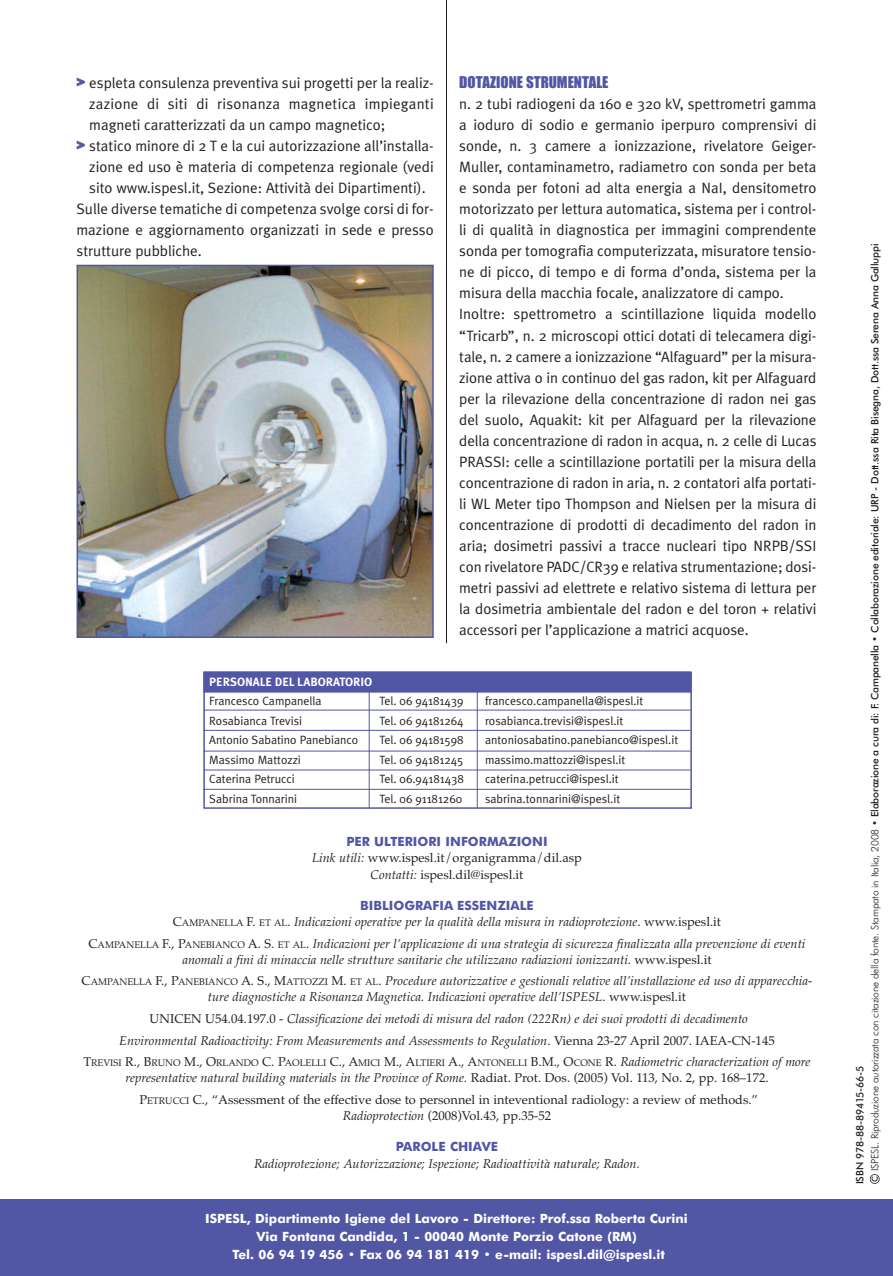
<style>
.page{position:relative;width:893px;height:1276px;background:#fff}
.page>*{position:absolute;margin:0;border:0;box-sizing:border-box;transform-origin:0 0}
.t1{font:15px/21px "Meta Plus Normal";color:#231f20}
.t2{font:15px "Impact";color:#5257a5}
.t3{font:italic 12.75px/21.8px "Palatino";color:#231f20;text-align:center}
.t4{font:12.75px/16.5px "Palatino";color:#231f20;text-align:center}
.t5{font:700 12.75px/18px "Futura BT";color:#fff;text-align:center}
.t6{font:700 12.75px "Futura BT";color:#5257a5}
.t7{font:12px "Meta Plus Normal";color:#231f20}
.t8{font:700 12px "Meta Plus";color:#fff}
.t9{font:500 10.2px/15px "Futura BT";letter-spacing:-.02em;color:#231f20}
.t10{font:9.6px "Palatino";color:#231f20}
.t11{font:500 8.25px "Futura BT";color:#231f20}
.s1{font-family:"Impact";color:#5257a5}
.s2{font-style:italic}
.s3{font-style:normal}
.s4{font-style:normal;font-size:9.6px}
.s5{font-size:12.75px}
.s6{font-style:italic;font-size:12.75px}
.s7{font-size:9.6px}
.s8{font-weight:300}
</style>
<div class="page">
<hr style="left:446px;top:0;width:1px;height:643px;background:#231f20">
<div style="left:0;top:1199px;width:893px;height:77px;background:#5257a5"></div>
<div style="left:870px;top:1174px;width:10px;height:9px;border:2px solid #231f20;border-radius:50%"></div>
<img style="left:80px;top:268px;width:351px;height:367px">
<div style="left:77px;top:265px;width:357px;height:373px;border:2px solid #5257a5"></div>
<div style="left:203px;top:672px;width:489px;height:137px;border:2px solid #5257a5"></div>
<div style="left:205px;top:673px;width:485px;height:18px;background:#5257a5"></div>
<div style="left:203px;top:671px;width:488px;height:21px;border:2px solid #5257a5"></div>
<hr style="left:203px;top:710px;width:488px;height:1px;background:#5257a5">
<hr style="left:203px;top:730px;width:488px;height:1px;background:#5257a5">
<hr style="left:203px;top:750px;width:488px;height:1px;background:#5257a5">
<hr style="left:203px;top:769px;width:488px;height:1px;background:#5257a5">
<hr style="left:203px;top:789px;width:488px;height:1px;background:#5257a5">
<hr style="left:369px;top:689px;width:1px;height:119px;background:#5257a5">
<hr style="left:477px;top:690px;width:1px;height:118px;background:#5257a5">
<p class="t1" style="left:77px;top:73px;width:358px"><span class="s1">&gt;</span> espleta consulenza preventiva sui progetti per la realiz-</p>
<p class="t1" style="left:89px;top:94px;width:346px">zazione di siti di risonanza magnetica impieganti</p>
<p class="t1" style="left:89px;top:115px;width:298px">magneti caratterizzati da un campo magnetico;</p>
<p class="t1" style="left:77px;top:136px;width:358px"><span class="s1">&gt;</span> statico minore di 2 T e la cui autorizzazione all’installa-</p>
<p class="t1" style="left:89px;top:157px;width:346px">zione ed uso è materia di competenza regionale (vedi</p>
<p class="t1" style="left:89px;top:178px;width:338px">sito www.ispesl.it, Sezione: Attività dei Dipartimenti).</p>
<p class="t1" style="left:77px;top:199px;width:359px">Sulle diverse tematiche di competenza svolge corsi di for-</p>
<p class="t1" style="left:77px;top:220px;width:359px">mazione e aggiornamento organizzati in sede e presso</p>
<p class="t1" style="left:77px;top:241px;width:127px">strutture pubbliche.</p>
<p class="t2" style="left:459px;top:74px;width:151px">DOTAZIONE STRUMENTALE</p>
<p class="t1" style="left:459px;top:94px;width:359px">n. 2 tubi radiogeni da 160 e 320 kV, spettrometri gamma a ioduro di sodio e germanio iperpuro comprensivi di sonde, n. 3 camere a ionizzazione, rivelatore Geiger-Muller, contaminametro, radiametro con sonda per beta e sonda per fotoni ad alta energia a NaI, densitometro motorizzato per lettura automatica, sistema per i control&shy;li di qualità in diagnostica per immagini comprendente sonda per tomografia computerizzata, misuratore tensio&shy;ne di picco, di tempo e di forma d’onda, sistema per la misura della macchia focale, analizzatore di campo.<br>Inoltre: spettrometro a scintillazione liquida modello “Tricarb”, n. 2 microscopi ottici dotati di telecamera digi&shy;tale, n. 2 camere a ionizzazione “Alfaguard” per la misura&shy;zione attiva o in continuo del gas radon, kit per Alfaguard per la rilevazione della concentrazione di radon nei gas del suolo, Aquakit: kit per Alfaguard per la rilevazione della concentrazione di radon in acqua, n. 2 celle di Lucas PRASSI: celle a scintillazione portatili per la misura della concentrazione di radon in aria, n. 2 contatori alfa portati&shy;li WL Meter tipo Thompson and Nielsen per la misura di concentrazione di prodotti di decadimento del radon in aria; dosimetri passivi a tracce nucleari tipo NRPB/SSI con rivelatore PADC/CR39 e relativa strumentazione; dosi&shy;metri passivi ad elettrete e relativo sistema di lettura per la dosimetria ambientale del radon e del toron + relativi accessori per l’applicazione a matrici acquose.</p>
<p class="t8" style="left:209px;top:674px;width:164px">PERSONALE DEL LABORATORIO</p>
<p class="t7" style="left:209px;top:694px;width:114px">Francesco Campanella</p>
<p class="t7" style="left:379px;top:694px;width:86px">Tel. 06 94181439</p>
<p class="t7" style="left:485px;top:694px;width:160px">francesco.campanella@ispesl.it</p>
<p class="t7" style="left:209px;top:713px;width:94px">Rosabianca Trevisi</p>
<p class="t7" style="left:379px;top:713px;width:86px">Tel. 06 94181264</p>
<p class="t7" style="left:485px;top:713px;width:140px">rosabianca.trevisi@ispesl.it</p>
<p class="t7" style="left:209px;top:733px;width:151px">Antonio Sabatino Panebianco</p>
<p class="t7" style="left:379px;top:733px;width:86px">Tel. 06 94181598</p>
<p class="t7" style="left:485px;top:733px;width:195px">antoniosabatino.panebianco@ispesl.it</p>
<p class="t7" style="left:209px;top:752px;width:93px">Massimo Mattozzi</p>
<p class="t7" style="left:379px;top:752px;width:86px">Tel. 06 94181245</p>
<p class="t7" style="left:485px;top:752px;width:142px">massimo.mattozzi@ispesl.it</p>
<p class="t7" style="left:209px;top:772px;width:87px">Caterina Petrucci</p>
<p class="t7" style="left:379px;top:772px;width:86px">Tel. 06.94181438</p>
<p class="t7" style="left:485px;top:772px;width:135px">caterina.petrucci@ispesl.it</p>
<p class="t7" style="left:209px;top:791px;width:89px">Sabrina Tonnarini</p>
<p class="t7" style="left:379px;top:791px;width:84px">Tel. 06 91181260</p>
<p class="t7" style="left:485px;top:791px;width:137px">sabrina.tonnarini@ispesl.it</p>
<p class="t6" style="left:346px;top:836px;width:203px">PER ULTERIORI INFORMAZIONI</p>
<p class="t4" style="left:312px;top:849px;width:271px"><span class="s2">Link utili:</span> www.ispesl.it/organigramma/dil.asp<br><span class="s2">Contatti:</span> ispesl.dil@ispesl.it</p>
<p class="t6" style="left:360px;top:900px;width:175px">BIBLIOGRAFIA ESSENZIALE</p>
<p class="t3" style="left:89px;top:911px;width:718px"><span class="s3">C</span><span class="s4">AMPANELLA</span> <span class="s3">F.</span> <span class="s4">ET AL</span><span class="s3">.</span> Indicazioni operative per la qualità della misura in radioprotezione<span class="s3">. www.ispesl.it<br>C</span><span class="s4">AMPANELLA</span> <span class="s3">F., P</span><span class="s4">ANEBIANCO</span> <span class="s3">A. S.</span> <span class="s4">ET AL</span><span class="s3">.</span> Indicazioni per l’applicazione di una strategia di sicurezza finalizzata alla prevenzione di eventi</p>
<p class="t3" style="left:82px;top:948px;width:732px">anomali a fini di minaccia nelle strutture sanitarie che utilizzano radiazioni ionizzanti<span class="s3">. www.ispesl.it<br>C</span><span class="s4">AMPANELLA</span> <span class="s3">F., P</span><span class="s4">ANEBIANCO</span> <span class="s3">A. S., M</span><span class="s4">ATTOZZI</span> <span class="s3">M.</span> <span class="s4">ET AL</span><span class="s3">.</span> Procedure autorizzative e gestionali relative all’installazione ed uso di apparecchia-</p>
<p class="t3" style="left:119px;top:986px;width:657px">ture diagnostiche a Risonanza Magnetica. Indicazioni operative dell’ISPESL<span class="s3">. www.ispesl.it<br>UNICEN U54.04.197.0 -</span> Classificazione dei metodi di misura del radon (222Rn) e dei suoi prodotti di decadimento<br>Environmental Radioactivity: From Measurements and Assessments to Regulation<span class="s3">. Vienna 23-27 April 2007. IAEA-CN-145</span></p>
<p class="t10" style="left:83px;top:1057px;width:729px"><span class="s5">T</span>REVISI <span class="s5">R., B</span>RUNO <span class="s5">M., O</span>RLANDO <span class="s5">C. P</span>AOLELLI <span class="s5">C., A</span>MICI <span class="s5">M., A</span>LTIERI <span class="s5">A., A</span>NTONELLI <span class="s5">B.M., O</span>CONE <span class="s5">R.</span> <span class="s6">Radiometric characterization of more</span></p>
<p class="t4" style="left:125px;top:1067px;width:645px;line-height:21.8px"><span class="s2">representative natural building materials in the Province of Rome.</span> Radiat. Prot. Dos. (2005) Vol. 113, No. 2, pp. 168–172.<br>P<span class="s7">ETRUCCI</span> C., “Assessment of the effective dose to personnel in inteventional radiology: a review of methods.”</p>
<p class="t4" style="left:343px;top:1107px;width:210px"><span class="s2">Radioprotection</span> (2008)Vol.43, pp.35-52</p>
<p class="t6" style="left:396px;top:1141px;width:104px">PAROLE CHIAVE</p>
<p class="t3" style="left:254px;top:1152px;width:387px">Radioprotezione; Autorizzazione; Ispezione; Radioattività naturale; Radon.</p>
<p class="t5" style="left:205px;top:1210px;width:484px">ISPESL, Dipartimento Igiene del Lavoro - Direttore: Prof.ssa Roberta Curini<br>Via Fontana Candida, 1 - 00040 Monte Porzio Catone (RM)<br>Tel. 06 94 19 456 • Fax 06 94 181 419 • e-mail: ispesl.dil@ispesl.it</p>
<p class="t9" style="left:853px;top:1171px;width:929px;text-indent:-13px;rotate:-90deg">ISBN 978-88-89415-66-5<br><span class="s8">ISPESL. Riproduzione autorizzata con citazione della fonte. Stampato in Italia, 2008 •</span> Elaborazione a cura di: F. Campanella • Collaborazione editoriale: URP - Dott.ssa Rita Bisegna, Dott.ssa Serena Anna Galluppi</p>
<p class="t11" style="left:871px;top:1182px;width:7px;rotate:-90deg">C</p>
</div>
